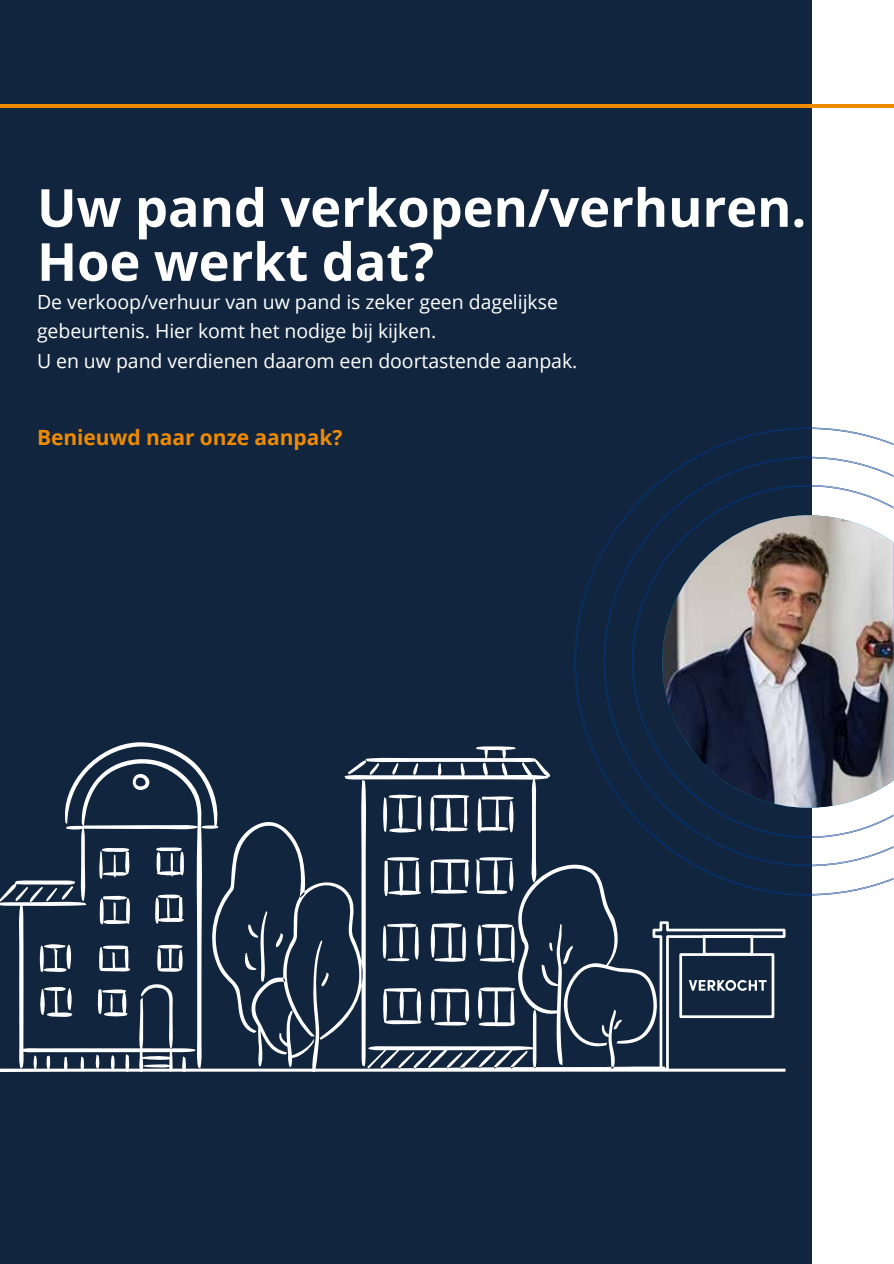
<style>
.page{position:relative;width:894px;height:1264px;background:#fff}
.page>*{position:absolute;margin:0;border:0;box-sizing:border-box;transform-origin:0 0}
.t1{font:700 52.5px/54px "Open Sans";letter-spacing:-.005em;color:#fff}
.t2{font:700 21px "Open Sans";letter-spacing:-.005em;color:#f08a00}
.t3{font:19.5px/29.2px "Open Sans";color:#fff}
</style>
<div class="page">
<div style="left:0;top:0;width:811px;height:1263px;background:#11263e"></div>
<svg style="left:575px;top:428px;width:318px;height:466px"></svg>
<svg style="left:604px;top:458px;width:289px;height:407px"></svg>
<svg style="left:632px;top:486px;width:261px;height:351px"></svg>
<img style="left:662px;top:515px;width:231px;height:292px">
<svg style="left:672px;top:928px;width:114px;height:143px"></svg>
<hr style="left:0;top:1068px;width:785px;height:3px;background:#fff">
<svg style="left:0;top:741px;width:672px;height:331px"></svg>
<hr style="left:0;top:105px;width:893px;height:3px;background:#f08a00">
<p class="t1" style="left:37px;top:179px;width:770px">Uw pand verkopen/verhuren.<br>Hoe werkt dat?</p>
<h1 class="t3" style="left:37px;top:287px;width:542px">De verkoop/verhuur van uw pand is zeker geen dagelijkse gebeurtenis. Hier komt het nodige bij kijken.<br>U en uw pand verdienen daarom een doortastende aanpak.</h1>
<p class="t2" style="left:37px;top:422px;width:307px">Benieuwd naar onze aanpak?</p>
</div>
